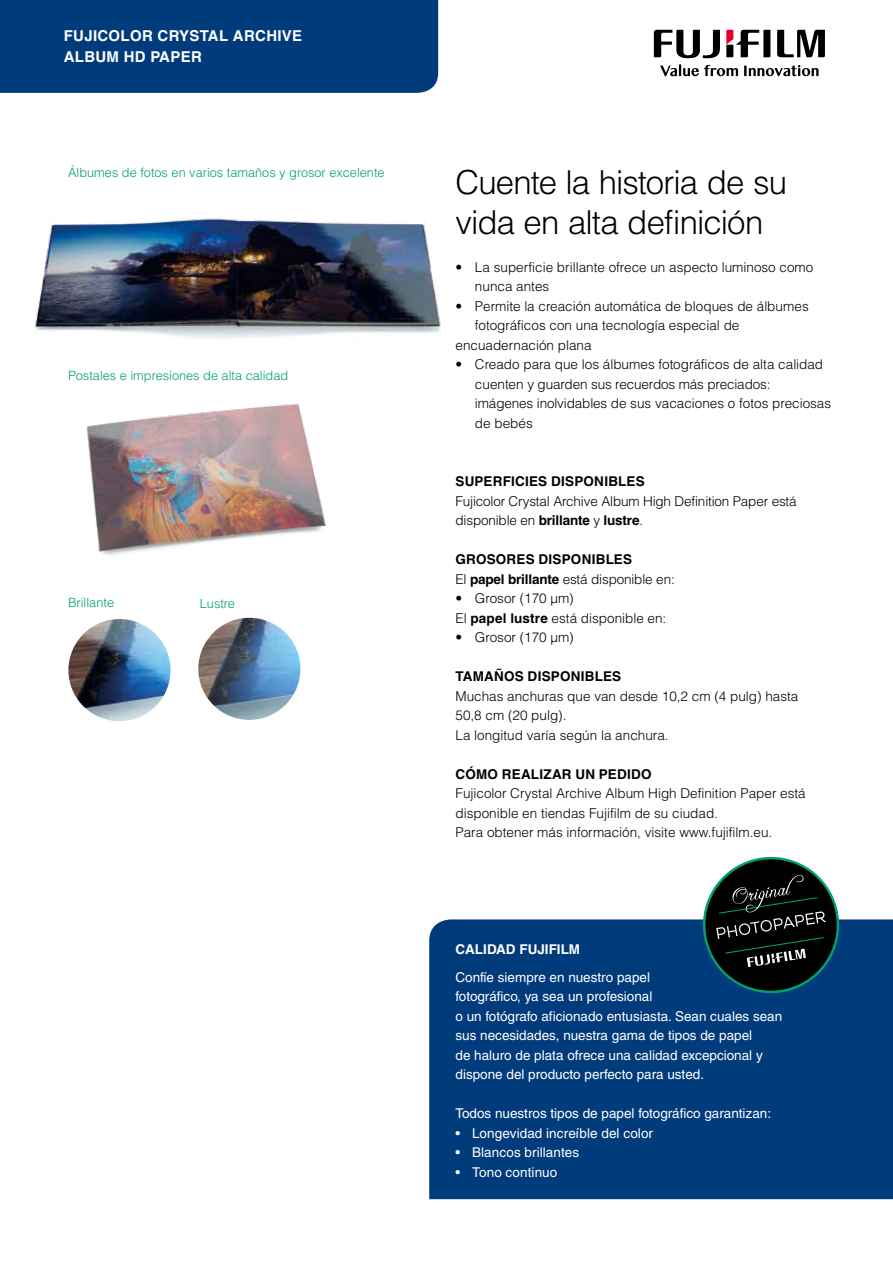
<style>
.page{position:relative;width:893px;height:1263px;background:#fff}
.page>*{position:absolute;margin:0;border:0;box-sizing:border-box;transform-origin:0 0}
.t1{font:300 33px/40.5px "Helvetica LT Pro";letter-spacing:-.03em;color:#000}
.t2{font:700 15px/21px "Helvetica LT Pro";letter-spacing:.02em;color:#fff}
.t3{font:300 13.5px/19.5px "Helvetica LT Pro";color:#000}
.t4{font:13.5px/19.5px "Helvetica LT Pro";color:#fff}
.t5{font:700 13.5px/19.5px "Helvetica LT Pro";letter-spacing:.015em;color:#000}
.t6{font:700 13.5px "Helvetica LT Pro";color:#fff}
.t7{font:300 12.75px "Helvetica LT Pro";color:#009f6f}
.s1{font-weight:700}
.s2{font-weight:300}
</style>
<div class="page">
<div style="left:0;top:0;width:439px;height:93px;background:#003b7c"></div>
<svg style="left:777px;top:30px;width:48px;height:27px"></svg>
<svg style="left:654px;top:30px;width:66px;height:28px"></svg>
<svg style="left:726px;top:30px;width:44px;height:27px"></svg>
<svg style="left:660px;top:64px;width:78px;height:12px"></svg>
<svg style="left:744px;top:65px;width:74px;height:11px"></svg>
<img style="left:86px;top:403px;width:240px;height:152px">
<img style="left:34px;top:218px;width:407px;height:121px">
<img style="left:68px;top:619px;width:103px;height:102px;border-radius:51px">
<img style="left:198px;top:618px;width:102px;height:102px;border-radius:51px">
<div style="left:57px;top:18px;width:325px;height:51px;background:#003b7c"></div>
<div style="left:429px;top:919px;width:464px;height:280px;background:#003b7c"></div>
<svg style="left:699px;top:856px;width:144px;height:141px;background:#2b3e45"></svg>
<p class="t2" style="left:68px;top:25px;width:241px">FUJICOLOR CRYSTAL ARCHIVE<br>ALBUM HD PAPER</p>
<p class="t2" style="left:64px;top:25px;width:240px">FUJICOLOR CRYSTAL ARCHIVE<br>ALBUM HD PAPER</p>
<p class="t7" style="left:68px;top:165px;width:318px">Álbumes de fotos en varios tamaños y grosor excelente</p>
<p class="t7" style="left:68px;top:367px;width:222px">Postales e impresiones de alta calidad</p>
<p class="t7" style="left:68px;top:595px;width:48px">Brillante</p>
<p class="t7" style="left:200px;top:595px;width:37px">Lustre</p>
<h1 class="t1" style="left:455px;top:161px;width:333px">Cuente la historia de su vida en alta definición</h1>
<p class="t3" style="left:475px;top:257px;width:340px;text-indent:-19px">• La superficie brillante ofrece un aspecto luminoso como nunca antes</p>
<p class="t3" style="left:455px;top:296px;width:355px">• Permite la creación automática de bloques de álbumes</p>
<p class="t3" style="left:475px;top:316px;width:266px">fotográficos con una tecnología especial de</p>
<p class="t3" style="left:455px;top:335px;width:138px">encuadernación plana</p>
<p class="t3" style="left:475px;top:355px;width:358px;text-indent:-19px">• Creado para que los álbumes fotográficos de alta calidad cuenten y guarden sus recuerdos más preciados: imágenes inolvidables de sus vacaciones o fotos preciosas de bebés</p>
<p class="t5" style="left:455px;top:472px;width:191px">SUPERFICIES DISPONIBLES</p>
<p class="t3" style="left:455px;top:491px;width:343px">Fujicolor Crystal Archive Album High Definition Paper está disponible en <span class="s1">brillante</span> y <span class="s1">lustre</span>.</p>
<p class="t5" style="left:455px;top:550px;width:221px">GROSORES DISPONIBLES<br><span class="s2">El</span> papel brillante <span class="s2">está disponible en:</span></p>
<p class="t3" style="left:455px;top:589px;width:212px">• Grosor (170 µm)<br>El <span class="s1">papel lustre</span> está disponible en:</p>
<p class="t3" style="left:455px;top:628px;width:120px">• Grosor (170 µm)</p>
<p class="t5" style="left:455px;top:667px;width:167px">TAMAÑOS DISPONIBLES</p>
<p class="t3" style="left:455px;top:686px;width:344px">Muchas anchuras que van desde 10,2 cm (4 pulg) hasta<br>50,8 cm (20 pulg).<br>La longitud varía según la anchura.</p>
<p class="t5" style="left:455px;top:764px;width:198px">CÓMO REALIZAR UN PEDIDO</p>
<p class="t3" style="left:455px;top:783px;width:352px">Fujicolor Crystal Archive Album High Definition Paper está disponible en tiendas Fujifilm de su ciudad.<br>Para obtener más información, visite www.fujifilm.eu.</p>
<p class="t6" style="left:455px;top:941px;width:126px">CALIDAD FUJIFILM</p>
<p class="t4" style="left:455px;top:967px;width:328px">Confíe siempre en nuestro papel<br>fotográfico, ya sea un profesional<br>o un fotógrafo aficionado entusiasta. Sean cuales sean sus necesidades, nuestra gama de tipos de papel<br>de haluro de plata ofrece una calidad excepcional y dispone del producto perfecto para usted.</p>
<p class="t4" style="left:455px;top:1104px;width:317px">Todos nuestros tipos de papel fotográfico garantizan:</p>
<p class="t4" style="left:455px;top:1123px;width:199px">• Longevidad increíble del color</p>
<p class="t4" style="left:455px;top:1143px;width:125px">• Blancos brillantes</p>
<p class="t4" style="left:455px;top:1162px;width:103px">• Tono continuo</p>
</div>
